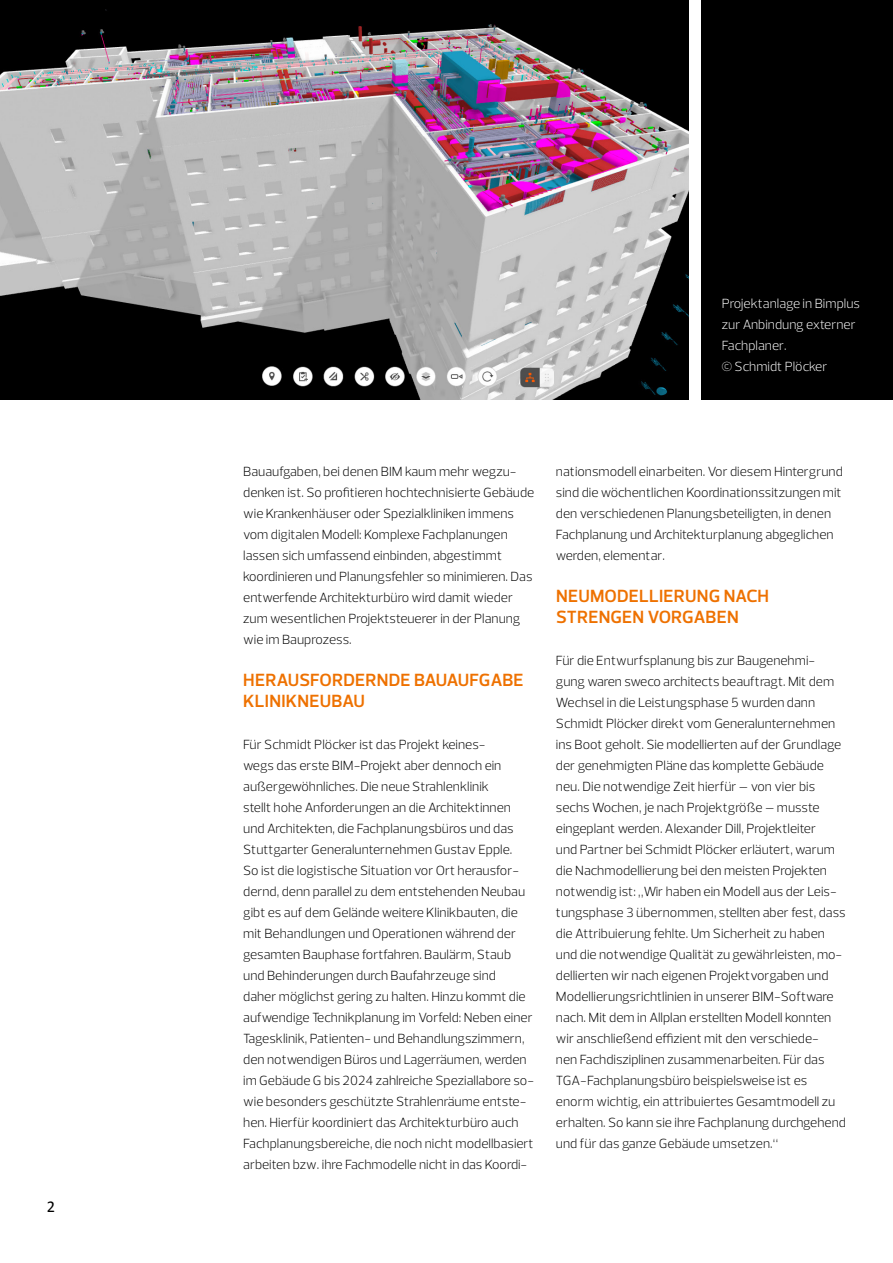
<style>
.page{position:relative;width:893px;height:1263px;background:#fff}
.page>*{position:absolute;margin:0;border:0;box-sizing:border-box;transform-origin:0 0}
.head{font:600 18px/21px "Prelo";letter-spacing:.015em;color:#ee7100}
.t1{font:16.5px "Calibri";color:#000}
.fließtext{font:300 13.5px/21px "Prelo";color:#000}
.fließtext-2{font:300 13.5px/21px "Prelo";color:#fff}
</style>
<div class="page">
<div style="left:702px;top:0;width:191px;height:400px;background:#000"></div>
<img style="left:0;top:0;width:689px;height:400px">
<p class="t1" style="left:47px;top:1197px;width:10px">2</p>
<p class="fließtext-2" style="left:722px;top:293px;width:140px">Projektanlage in Bimplus zur Anbindung externer<br>Fachplaner.<br>© Schmidt Plöcker</p>
<p class="fließtext" style="left:243px;top:461px;width:293px">Bauaufgaben, bei denen BIM kaum mehr wegzu&shy;denken ist. So profitieren hochtechnisierte Gebäude wie Krankenhäuser oder Spezialkliniken immens vom digitalen Modell: Komplexe Fachplanungen lassen sich umfassend einbinden, abgestimmt koordinieren und Planungsfehler so minimieren. Das entwerfende Architekturbüro wird damit wieder zum wesentlichen Projektsteuerer in der Planung wie im Bauprozess.</p>
<p class="head" style="left:243px;top:670px;width:282px">HERAUSFORDERNDE BAUAUFGABE<br>KLINIKNEUBAU</p>
<p class="fließtext" style="left:243px;top:734px;width:292px">Für Schmidt Plöcker ist das Projekt keines-<br>wegs das erste BIM-Projekt aber dennoch ein außergewöhnliches. Die neue Strahlenklinik<br>stellt hohe Anforderungen an die Architektinnen und Architekten, die Fachplanungsbüros und das Stuttgarter Generalunternehmen Gustav Epple.<br>So ist die logistische Situation vor Ort herausfor&shy;dernd, denn parallel zu dem entstehenden Neubau gibt es auf dem Gelände weitere Klinikbauten, die mit Behandlungen und Operationen während der gesamten Bauphase fortfahren. Baulärm, Staub und Behinderungen durch Baufahrzeuge sind<br>daher möglichst gering zu halten. Hinzu kommt die aufwendige Technikplanung im Vorfeld: Neben einer Tagesklinik, Patienten- und Behandlungszimmern, den notwendigen Büros und Lagerräumen, werden im Gebäude G bis 2024 zahlreiche Speziallabore so&shy;wie besonders geschützte Strahlenräume entste&shy;hen. Hierfür koordiniert das Architekturbüro auch Fachplanungsbereiche, die noch nicht modellbasiert arbeiten bzw. ihre Fachmodelle nicht in das Koordi-</p>
<p class="fließtext" style="left:556px;top:461px;width:288px">nationsmodell einarbeiten. Vor diesem Hintergrund sind die wöchentlichen Koordinationssitzungen mit den verschiedenen Planungsbeteiligten, in denen Fachplanung und Architekturplanung abgeglichen werden, elementar.</p>
<p class="head" style="left:556px;top:586px;width:214px">NEUMODELLIERUNG NACH<br>STRENGEN VORGABEN</p>
<p class="fließtext" style="left:556px;top:650px;width:292px">Für die Entwurfsplanung bis zur Baugenehmi&shy;gung waren sweco architects beauftragt. Mit dem Wechsel in die Leistungsphase 5 wurden dann Schmidt Plöcker direkt vom Generalunternehmen ins Boot geholt. Sie modellierten auf der Grundlage der genehmigten Pläne das komplette Gebäude neu. Die notwendige Zeit hierfür – von vier bis sechs Wochen, je nach Projektgröße – musste eingeplant werden. Alexander Dill, Projektleiter<br>und Partner bei Schmidt Plöcker erläutert, warum die Nachmodellierung bei den meisten Projekten notwendig ist: „Wir haben ein Modell aus der Leis&shy;tungsphase 3 übernommen, stellten aber fest, dass die Attribuierung fehlte. Um Sicherheit zu haben und die notwendige Qualität zu gewährleisten, mo&shy;dellierten wir nach eigenen Projektvorgaben und Modellierungsrichtlinien in unserer BIM-Software nach. Mit dem in Allplan erstellten Modell konnten wir anschließend effizient mit den verschiede-<br>nen Fachdisziplinen zusammenarbeiten. Für das TGA-Fachplanungsbüro beispielsweise ist es enorm wichtig, ein attribuiertes Gesamtmodell zu erhalten. So kann sie ihre Fachplanung durchgehend und für das ganze Gebäude umsetzen.“</p>
</div>
